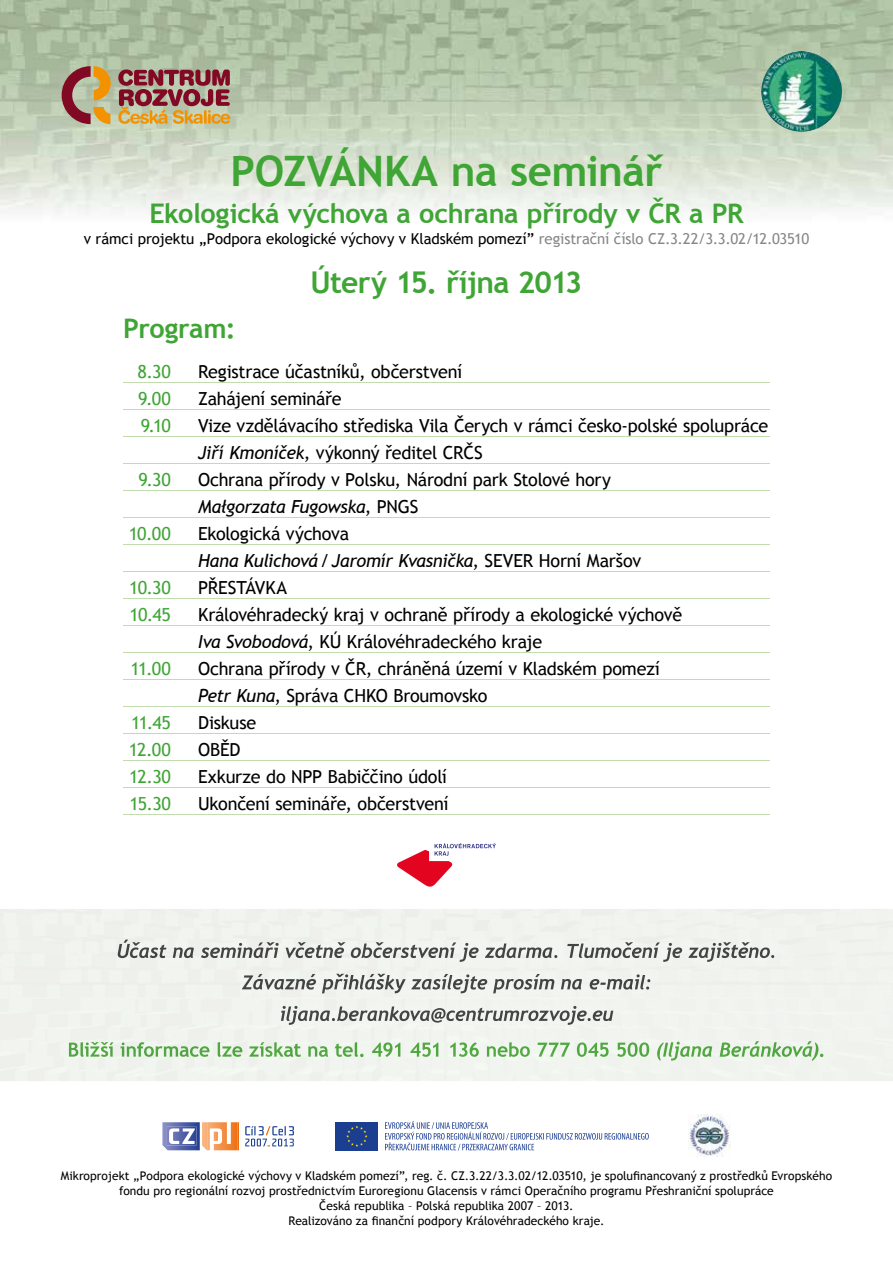
<style>
.page{position:relative;width:893px;height:1263px;background:#fff}
.page>*{position:absolute;margin:0;border:0;box-sizing:border-box;transform-origin:0 0}
.t1{font:700 42px "Trebuchet MS";letter-spacing:-.01em;color:#3fa535}
.t2{font:700 30px "Trebuchet MS";letter-spacing:-.025em;color:#3fa535}
.t3{font:700 27px "Trebuchet MS";letter-spacing:-.015em;color:#3fa535}
.t4{font:18px/27px "Trebuchet MS";letter-spacing:-.015em;color:#000}
.t5{font:18px "Trebuchet MS";letter-spacing:-.02em;color:#3fa535}
.t6{font:15px "Trebuchet MS";letter-spacing:-.005em;color:#000}
.t7{font:12px/15px "Trebuchet MS";letter-spacing:.005em;color:#000;text-align:center}
.s1{color:#878787}
.s2{font-style:italic}
</style>
<div class="page">
<img style="left:0;top:0;width:893px;height:214px">
<hr style="left:123px;top:382px;width:647px;height:1px;background:#c2dbaf">
<hr style="left:123px;top:409px;width:647px;height:1px;background:#c2dbaf">
<hr style="left:123px;top:436px;width:647px;height:1px;background:#c2dbaf">
<hr style="left:123px;top:463px;width:647px;height:1px;background:#c2dbaf">
<hr style="left:123px;top:490px;width:647px;height:1px;background:#c2dbaf">
<hr style="left:123px;top:517px;width:647px;height:1px;background:#c2dbaf">
<hr style="left:123px;top:544px;width:647px;height:1px;background:#c2dbaf">
<hr style="left:123px;top:571px;width:647px;height:1px;background:#c2dbaf">
<hr style="left:123px;top:598px;width:647px;height:1px;background:#c2dbaf">
<hr style="left:123px;top:625px;width:647px;height:1px;background:#c2dbaf">
<hr style="left:123px;top:652px;width:647px;height:1px;background:#c2dbaf">
<hr style="left:123px;top:679px;width:647px;height:1px;background:#c2dbaf">
<hr style="left:123px;top:706px;width:647px;height:1px;background:#c2dbaf">
<hr style="left:123px;top:733px;width:647px;height:1px;background:#c2dbaf">
<hr style="left:123px;top:760px;width:647px;height:1px;background:#c2dbaf">
<hr style="left:123px;top:787px;width:647px;height:1px;background:#c2dbaf">
<hr style="left:123px;top:814px;width:647px;height:1px;background:#c2dbaf">
<svg style="left:62px;top:66px;width:49px;height:58px;background:#b48762"></svg>
<svg style="left:118px;top:69px;width:112px;height:55px;background:#aa7864"></svg>
<img style="left:765px;top:51px;width:35px;height:22px">
<img style="left:688px;top:1114px;width:42px;height:42px">
<img style="left:162px;top:1122px;width:38px;height:28px">
<img style="left:167px;top:1127px;width:29px;height:18px">
<img style="left:202px;top:1122px;width:37px;height:28px">
<img style="left:208px;top:1122px;width:29px;height:28px">
<svg style="left:245px;top:1126px;width:49px;height:20px"></svg>
<div style="left:336px;top:1122px;width:42px;height:28px;background:#1b3e90"></div>
<svg style="left:346px;top:1126px;width:22px;height:21px"></svg>
<svg style="left:385px;top:1121px;width:264px;height:30px"></svg>
<img style="left:118px;top:939px;width:658px;height:23px">
<img style="left:242px;top:974px;width:410px;height:19px">
<img style="left:281px;top:1006px;width:332px;height:19px">
<img style="left:69px;top:1042px;width:581px;height:15px">
<img style="left:657px;top:1041px;width:161px;height:20px">
<svg style="left:397px;top:843px;width:99px;height:44px"></svg>
<h1 class="t1" style="left:231px;top:145px;width:433px">POZVÁNKA na seminář</h1>
<h3 class="t3" style="left:149px;top:196px;width:596px">Ekologická výchova a ochrana přírody v ČR a PR</h3>
<p class="t6" style="left:84px;top:230px;width:727px">v rámci projektu „Podpora ekologické výchovy v Kladském pomezí” <span class="s1">registrační číslo CZ.3.22/3.3.02/12.03510</span></p>
<h2 class="t2" style="left:310px;top:264px;width:274px">Úterý 15. října 2013</h2>
<h3 class="t3" style="left:123px;top:312px;width:114px">Program:</h3>
<p class="t5" style="left:137px;top:361px;width:35px">8.30</p>
<p class="t4" style="left:198px;top:358px;width:266px">Registrace účastníků, občerstvení</p>
<p class="t5" style="left:138px;top:388px;width:34px">9.00</p>
<p class="t4" style="left:198px;top:385px;width:145px">Zahájení semináře</p>
<p class="t5" style="left:141px;top:415px;width:32px">9.10</p>
<p class="t4" style="left:198px;top:412px;width:572px">Vize vzdělávacího střediska Vila Čerych v rámci česko-polské spolupráce<br><span class="s2">Jiří Kmoníček</span>, výkonný ředitel CRČS</p>
<p class="t5" style="left:138px;top:469px;width:34px">9.30</p>
<p class="t4" style="left:198px;top:466px;width:414px">Ochrana přírody v Polsku, Národní park Stolové hory<br><span class="s2">Małgorzata Fugowska</span>, PNGS</p>
<p class="t5" style="left:129px;top:523px;width:44px">10.00</p>
<p class="t4" style="left:198px;top:520px;width:445px">Ekologická výchova<br><span class="s2">Hana Kulichová / Jaromír Kvasnička</span>, SEVER Horní Maršov</p>
<p class="t5" style="left:129px;top:577px;width:43px">10.30</p>
<p class="t4" style="left:198px;top:574px;width:91px">PŘESTÁVKA</p>
<p class="t5" style="left:130px;top:604px;width:43px">10.45</p>
<p class="t4" style="left:198px;top:601px;width:486px">Královéhradecký kraj v ochraně přírody a ekologické výchově<br><span class="s2">Iva Svobodová</span>, KÚ Královéhradeckého kraje</p>
<p class="t5" style="left:130px;top:658px;width:42px">11.00</p>
<p class="t4" style="left:198px;top:655px;width:463px">Ochrana přírody v ČR, chráněná území v Kladském pomezí<br><span class="s2">Petr Kuna</span>, Správa CHKO Broumovsko</p>
<p class="t5" style="left:131px;top:712px;width:41px">11.45</p>
<p class="t4" style="left:198px;top:709px;width:60px">Diskuse</p>
<p class="t5" style="left:129px;top:739px;width:44px">12.00</p>
<p class="t4" style="left:198px;top:736px;width:44px">OBĚD</p>
<p class="t5" style="left:129px;top:766px;width:43px">12.30</p>
<p class="t4" style="left:198px;top:763px;width:250px">Exkurze do NPP Babiččino údolí</p>
<p class="t5" style="left:130px;top:793px;width:43px">15.30</p>
<p class="t4" style="left:198px;top:790px;width:252px">Ukončení semináře, občerstvení</p>
<p class="t7" style="left:61px;top:1169px;width:773px">Mikroprojekt „Podpora ekologické výchovy v Kladském pomezí”, reg. č. CZ.3.22/3.3.02/12.03510, je spolufinancovaný z prostředků Evropského fondu pro regionální rozvoj prostřednictvím Euroregionu Glacensis v rámci Operačního programu Přeshraniční spolupráce<br>Česká republika – Polská republika 2007 – 2013.<br>Realizováno za finanční podpory Královéhradeckého kraje.</p>
</div>
